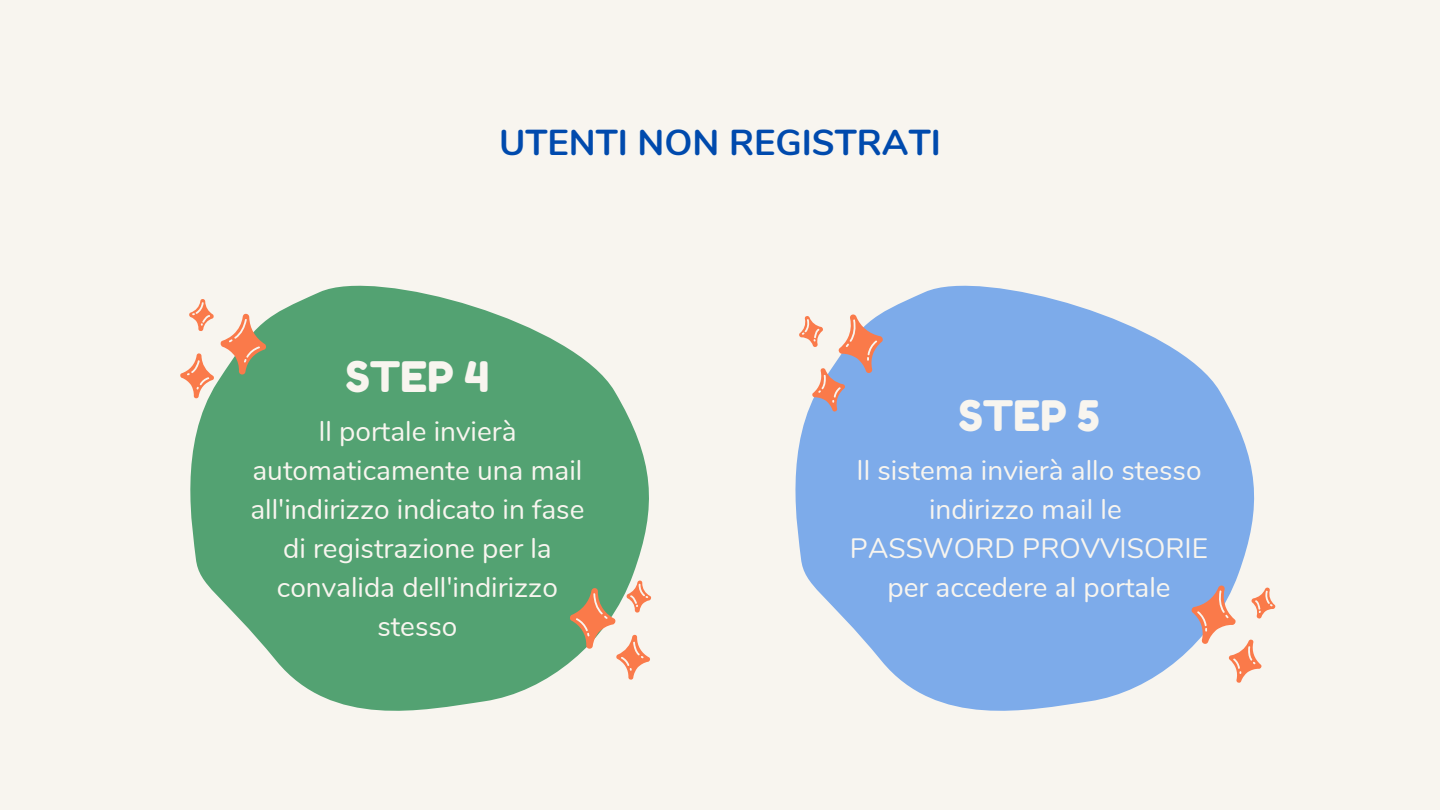
<style>
.page{position:relative;width:1440px;height:810px;background:#f8f5ef}
.page>*{position:absolute;margin:0;border:0;box-sizing:border-box;transform-origin:0 0}
.t1{font:42px "Fredoka One";color:#f8f5ef}
.t2{font:700 36px "Nunito";color:#004aad}
.t3{font:28px/39px "Nunito";color:#f8f5ef;text-align:center}
</style>
<div class="page">
<svg style="left:190px;top:285px;width:459px;height:426px;fill:#53a272"></svg>
<svg style="left:795px;top:285px;width:460px;height:426px;fill:#7dabea"></svg>
<svg style="left:180px;top:297px;width:89px;height:104px"></svg>
<svg style="left:567px;top:578px;width:85px;height:104px"></svg>
<svg style="left:795px;top:302px;width:97px;height:115px"></svg>
<svg style="left:1182px;top:573px;width:94px;height:116px"></svg>
<p class="t2" style="left:499px;top:118px;width:443px">UTENTI NON REGISTRATI</p>
<p class="t1" style="left:345px;top:351px;width:146px">STEP 4</p>
<p class="t3" style="left:250px;top:412px;width:336px">Il portale invierà automaticamente una mail all'indirizzo indicato in fase di registrazione per la convalida dell'indirizzo stesso</p>
<p class="t1" style="left:958px;top:390px;width:143px">STEP 5</p>
<p class="t3" style="left:857px;top:451px;width:347px">Il sistema invierà allo stesso indirizzo mail le</p>
<p class="t3" style="left:850px;top:529px;width:360px">PASSWORD PROVVISORIE per accedere al portale</p>
</div>
